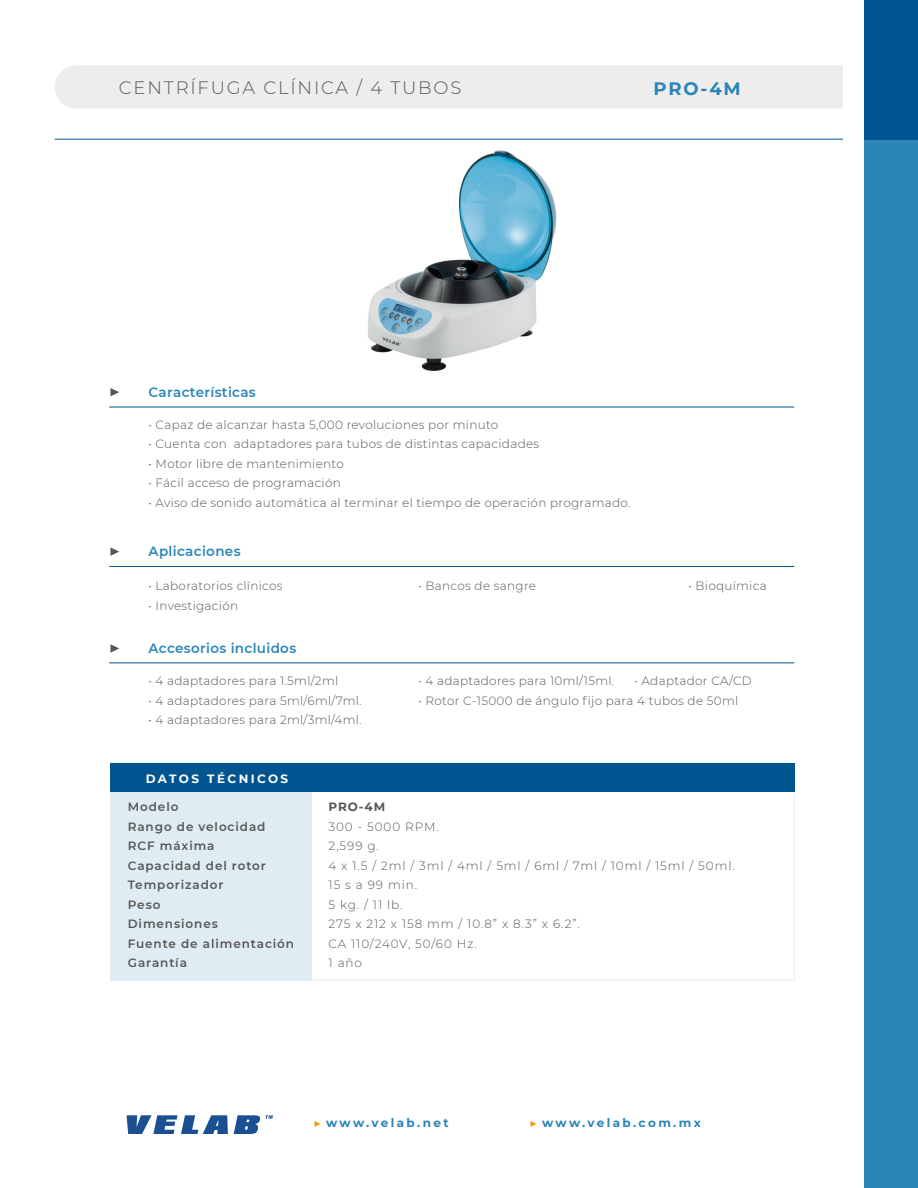
<style>
.page{position:relative;width:918px;height:1188px;background:#fff}
.page>*{position:absolute;margin:0;border:0;box-sizing:border-box;transform-origin:0 0}
.t1{font:300 18px "Montserrat";letter-spacing:.1em;color:#575756}
.t2{font:700 18px "Montserrat";color:#2b85b9}
.t3{font:600 13.5px "Montserrat";letter-spacing:.025em;color:#2b85b9}
.t4{font:300 12px "Montserrat";letter-spacing:.025em;color:#575756}
.t5{font:300 12px "Montserrat";letter-spacing:.075em;color:#575756}
.t6{font:600 12px "Montserrat";letter-spacing:.075em;color:#575756}
.t7{font:700 12px "Montserrat";letter-spacing:.185em;color:#2b85b9}
.t8{font:12px "Montserrat";letter-spacing:.075em;color:#2b85b9}
.t9{font:700 12px "Montserrat";letter-spacing:.075em;color:#2b85b9}
.t10{font:700 12px "Montserrat";letter-spacing:.2em;color:#fff}
.t11{font:700 12px "Montserrat";color:#575756}
.s1{font-family:"Minion Pro";font-weight:400;color:#f39200}
.s2{font-family:"Minion Pro";color:#f39200}
</style>
<div class="page">
<div style="left:55px;top:65px;width:808px;height:43px;background:#ededed;border-radius:22px"></div>
<hr style="left:55px;top:139px;width:810px;height:1px;background:#00548f">
<div style="left:864px;top:140px;width:54px;height:1048px;background:#2b85b9"></div>
<div style="left:864px;top:0;width:54px;height:140px;background:#00548f"></div>
<div style="left:844px;top:1px;width:20px;height:1186px;background:#fff"></div>
<svg style="left:126px;top:1115px;width:147px;height:19px"></svg>
<hr style="left:109px;top:566px;width:685px;height:1px;background:#00548f">
<hr style="left:109px;top:663px;width:685px;height:1px;background:#00548f">
<hr style="left:109px;top:407px;width:685px;height:1px;background:#00548f">
<svg style="left:110px;top:388px;width:9px;height:8px"></svg>
<svg style="left:110px;top:547px;width:9px;height:9px"></svg>
<svg style="left:110px;top:644px;width:9px;height:9px"></svg>
<img style="left:368px;top:150px;width:189px;height:221px">
<div style="left:110px;top:793px;width:201px;height:188px;background:#dfecf4"></div>
<svg style="left:311px;top:792px;width:484px;height:189px"></svg>
<div style="left:110px;top:763px;width:684px;height:29px;background:#00548f"></div>
<p class="t1" style="left:119px;top:75px;width:344px">CENTRÍFUGA CLÍNICA / 4 TUBOS</p>
<p class="t2" style="left:654px;top:76px;width:89px">PRO-4M</p>
<p class="t3" style="left:149px;top:382px;width:109px">Características</p>
<p class="t4" style="left:149px;top:416px;width:351px">• Capaz de alcanzar hasta 5,000 revoluciones por minuto</p>
<p class="t4" style="left:149px;top:436px;width:392px">• Cuenta con adaptadores para tubos de distintas capacidades</p>
<p class="t4" style="left:149px;top:455px;width:197px">• Motor libre de mantenimiento</p>
<p class="t4" style="left:149px;top:475px;width:194px">• Fácil acceso de programación</p>
<p class="t4" style="left:149px;top:494px;width:483px">• Aviso de sonido automática al terminar el tiempo de operación programado.</p>
<p class="t3" style="left:149px;top:542px;width:94px">Aplicaciones</p>
<p class="t4" style="left:149px;top:578px;width:135px">• Laboratorios clínicos</p>
<p class="t4" style="left:419px;top:578px;width:119px">• Bancos de sangre</p>
<p class="t4" style="left:689px;top:578px;width:80px">• Bioquímica</p>
<p class="t4" style="left:149px;top:597px;width:91px">• Investigación</p>
<p class="t3" style="left:149px;top:639px;width:149px">Accesorios incluidos</p>
<p class="t4" style="left:149px;top:673px;width:191px">• 4 adaptadores para 1.5ml/2ml</p>
<p class="t4" style="left:419px;top:673px;width:197px">• 4 adaptadores para 10ml/15ml.</p>
<p class="t4" style="left:635px;top:673px;width:119px">• Adaptador CA/CD</p>
<p class="t4" style="left:149px;top:692px;width:215px">• 4 adaptadores para 5ml/6ml/7ml.</p>
<p class="t4" style="left:419px;top:692px;width:321px">• Rotor C-15000 de ángulo fijo para 4 tubos de 50ml</p>
<p class="t4" style="left:149px;top:712px;width:215px">• 4 adaptadores para 2ml/3ml/4ml.</p>
<p class="t10" style="left:146px;top:770px;width:144px">DATOS TÉCNICOS</p>
<p class="t6" style="left:128px;top:798px;width:52px">Modelo</p>
<p class="t6" style="left:128px;top:818px;width:139px">Rango de velocidad</p>
<p class="t6" style="left:128px;top:837px;width:88px">RCF máxima</p>
<p class="t6" style="left:128px;top:857px;width:140px">Capacidad del rotor</p>
<p class="t6" style="left:128px;top:876px;width:97px">Temporizador</p>
<p class="t6" style="left:128px;top:896px;width:34px">Peso</p>
<p class="t6" style="left:128px;top:915px;width:92px">Dimensiones</p>
<p class="t6" style="left:128px;top:935px;width:168px">Fuente de alimentación</p>
<p class="t6" style="left:128px;top:954px;width:61px">Garantía</p>
<p class="t11" style="left:329px;top:798px;width:58px">PRO-4M</p>
<p class="t5" style="left:329px;top:818px;width:112px">300 - 5000 RPM.</p>
<p class="t4" style="left:329px;top:838px;width:52px">2,599 g.</p>
<p class="t5" style="left:329px;top:857px;width:408px">4 x 1.5 / 2ml / 3ml / 4ml / 5ml / 6ml / 7ml / 10ml / 15ml / 50ml.</p>
<p class="t4" style="left:329px;top:877px;width:90px">15 s a 99 min.</p>
<p class="t4" style="left:329px;top:896px;width:75px">5 kg. / 11 lb.</p>
<p class="t5" style="left:329px;top:916px;width:253px">275 x 212 x 158 mm / 10.8” x 8.3” x 6.2”.</p>
<p class="t5" style="left:329px;top:935px;width:150px">CA 110/240V, 50/60 Hz.</p>
<p class="t4" style="left:329px;top:955px;width:35px">1 año</p>
<p class="t9" style="left:311px;top:1110px;width:119px"><span class="s1">▶</span> www.velab.net</p>
<p class="t8" style="left:527px;top:1111px;width:123px"><span class="s2">▶</span> sales@velab.net</p>
<p class="t7" style="left:314px;top:1114px;width:137px"><span class="s1">▶</span> www.velab.net</p>
<p class="t7" style="left:530px;top:1114px;width:173px"><span class="s1">▶</span> www.velab.com.mx</p>
</div>
